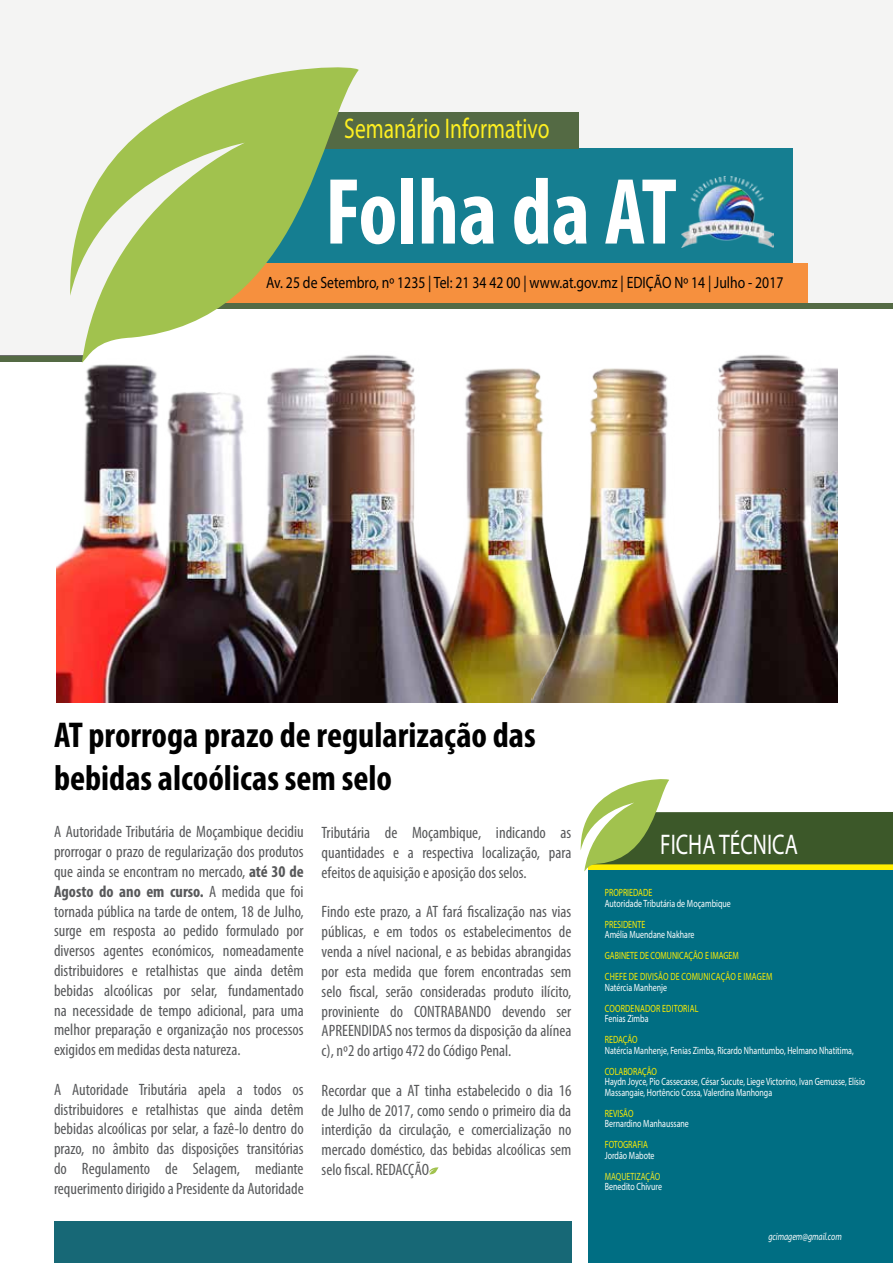
<style>
.page{position:relative;width:893px;height:1263px;background:#fff}
.page>*{position:absolute;margin:0;border:0;box-sizing:border-box;transform-origin:0 0}
.t1{font:700 condensed 94.8px "Myriad Pro";color:#fff;scale:.95 1}
.t2{font:700 condensed 36px/43.2px "Myriad Pro";color:#000}
.t3{font:28.5px "Myriad Pro";color:#feef21;scale:.75 1}
.t4{font:28.5px "Myriad Pro";color:#fff;scale:.75 1}
.t5{font:condensed 16.5px/19.8px "Myriad Pro";color:#58595b;text-align:justify}
.t6{font:16.5px "Myriad Pro";color:#000101;scale:.83 1}
.t7{font:10.5px/10.5px "Myriad Pro";color:#fff;scale:.75 1}
.t8{font:10.5px/21px "Myriad Pro";color:#ffed00;scale:.75 1}
.t9{font:10.5px "Myriad Pro";color:#fe0;scale:.75 1}
.t10{font:italic 10.5px "Myriad Pro";color:#fff;scale:.75 1}
.t11{font:10.5px "Myriad Pro";color:#eee828;scale:.75 1}
.s1{font-weight:700}
</style>
<div class="page">
<div style="left:54px;top:1221px;width:785px;height:42px;background:#176876"></div>
<svg style="left:0;top:0;width:893px;height:356px"></svg>
<div style="left:253px;top:148px;width:539px;height:115px;background:#157e91"></div>
<div style="left:305px;top:112px;width:274px;height:36px;background:#546a44"></div>
<div style="left:203px;top:263px;width:604px;height:39px;background:#f6903e"></div>
<div style="left:203px;top:303px;width:690px;height:5px;background:#546a44"></div>
<div style="left:0;top:356px;width:82px;height:6px;background:#546a44"></div>
<svg style="left:66px;top:61px;width:293px;height:289px;fill:#a1c24e"></svg>
<img style="left:682px;top:177px;width:91px;height:71px">
<div style="left:588px;top:870px;width:305px;height:393px;background:#006e83"></div>
<svg style="left:580px;top:779px;width:313px;height:92px"></svg>
<div style="left:572px;top:1217px;width:16px;height:46px;background:#fff"></div>
<svg style="left:429px;top:1167px;width:9px;height:8px"></svg>
<img style="left:56px;top:350px;width:475px;height:353px">
<img style="left:531px;top:350px;width:306px;height:353px">
<h3 class="t3" style="left:344px;top:111px;width:275px">Semanário Informativo</h3>
<h1 class="t1" style="left:325px;top:153px;width:372px">Folha da AT</h1>
<p class="t6" style="left:266px;top:272px;width:625px">Av. 25 de Setembro, nº 1235 | Tel: 21 34 42 00 | www.at.gov.mz | EDIÇÃO Nº 14 | Julho - 2017</p>
<h2 class="t2" style="left:54px;top:713px;width:483px">AT prorroga prazo de regularização das bebidas alcoólicas sem selo</h2>
<p class="t5" style="left:54px;top:822px;width:251px">A Autoridade Tributária de Moçambique decidiu prorrogar o prazo de regularização dos produtos que ainda se encontram no mercado, <span class="s1">até 30 de Agosto do ano em curso.</span> A medida que foi tornada pública na tarde de ontem, 18 de Julho, surge em resposta ao pedido formulado por diversos agentes económicos, nomeadamente distribuidores e retalhistas que ainda detêm bebidas alcoólicas por selar, fundamentado na necessidade de tempo adicional, para uma melhor preparação e organização nos processos exigidos em medidas desta natureza.</p>
<p class="t5" style="left:54px;top:1079px;width:251px">A Autoridade Tributária apela a todos os distribuidores e retalhistas que ainda detêm bebidas alcoólicas por selar, a fazê-lo dentro do prazo, no âmbito das disposições transitórias do Regulamento de Selagem, mediante requerimento dirigido a Presidente da Autoridade</p>
<p class="t5" style="left:322px;top:823px;width:251px">Tributária de Moçambique, indicando as quantidades e a respectiva localização, para efeitos de aquisição e aposição dos selos.</p>
<p class="t5" style="left:322px;top:902px;width:251px">Findo este prazo, a AT fará fiscalização nas vias públicas, e em todos os estabelecimentos de venda a nível nacional, e as bebidas abrangidas por esta medida que forem encontradas sem selo fiscal, serão consideradas produto ilícito, proviniente do CONTRABANDO devendo ser APREENDIDAS nos termos da disposição da alínea c), nº2 do artigo 472 do Código Penal.</p>
<p class="t5" style="left:322px;top:1080px;width:251px">Recordar que a AT tinha estabelecido o dia 16 de Julho de 2017, como sendo o primeiro dia da interdição da circulação, e comercialização no mercado doméstico, das bebidas alcoólicas sem selo fiscal. REDACÇÃO</p>
<h3 class="t4" style="left:660px;top:826px;width:185px">FICHA TÉCNICA</h3>
<p class="t8" style="left:605px;top:882px;width:65px">PROPRIEDADE</p>
<p class="t7" style="left:605px;top:898px;width:169px">Autoridade Tributária de Moçambique</p>
<p class="t8" style="left:605px;top:914px;width:55px">PRESIDENTE</p>
<p class="t7" style="left:605px;top:929px;width:121px">Amélia Muendane Nakhare</p>
<p class="t8" style="left:605px;top:945px;width:180px">GABINETE DE COMUNICAÇÃO E IMAGEM<br>Chefe</p>
<p class="t8" style="left:629px;top:966px;width:38px">de divisão</p>
<p class="t8" style="left:670px;top:966px;width:29px">de Comunicação</p>
<p class="t8" style="left:738px;top:966px;width:19px">e Imagem</p>
<p class="t7" style="left:605px;top:982px;width:85px">Natércia Manhenje</p>
<p class="t9" style="left:605px;top:1002px;width:14px">Coordenador</p>
<p class="t9" style="left:662px;top:1002px;width:7px">editoria</p>
<p class="t9" style="left:695px;top:1002px;width:6px">l</p>
<p class="t7" style="left:605px;top:1013px;width:60px">Fenias Zimba</p>
<p class="t8" style="left:605px;top:1029px;width:45px">REDAÇÃO</p>
<p class="t7" style="left:605px;top:1045px;width:333px">Natércia Manhenje, Fenias Zimba, Ricardo Nhantumbo, Helmano Nhatitima,</p>
<p class="t8" style="left:605px;top:1061px;width:71px">COLABORAÇÃO</p>
<p class="t7" style="left:605px;top:1076px;width:349px">Haydn Joyce, Pio Cassecasse, César Sucute, Liege Victorino, Ivan Gemusse, Elísio<br>Massangaie, Hortêncio Cossa, Valerdina Manhonga</p>
<p class="t8" style="left:605px;top:1103px;width:40px">REVISÃO</p>
<p class="t7" style="left:605px;top:1118px;width:114px">Bernardino Manhaussane</p>
<p class="t9" style="left:605px;top:1138px;width:59px">FOTOGRAFIA</p>
<p class="t7" style="left:605px;top:1150px;width:68px">Jordão Mabote</p>
<p class="t11" style="left:605px;top:1170px;width:75px">MAQUETIZAÇÃO</p>
<p class="t7" style="left:605px;top:1181px;width:78px">Benedito Chivure</p>
<p class="t10" style="left:768px;top:1230px;width:99px">gcimagem@gmail.com</p>
</div>
